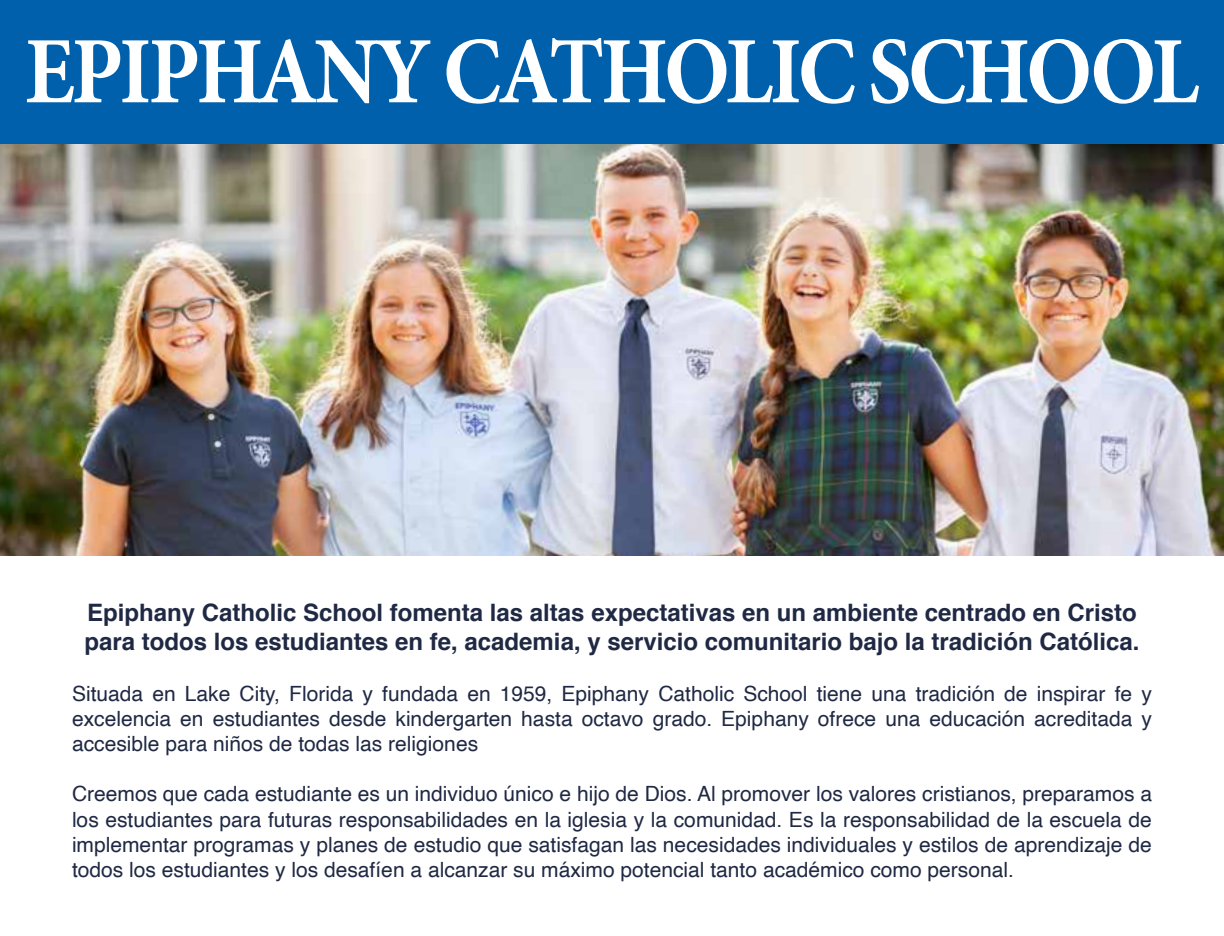
<style>
.page{position:relative;width:1224px;height:936px;background:#fff}
.page>*{position:absolute;margin:0;border:0;box-sizing:border-box;transform-origin:0 0}
.t1{font:700 95.2px "Minion Pro";letter-spacing:-.04em;color:#fff;scale:.91 1}
.t2{font:700 24px/28.8px "Helvetica";color:#202944}
.t3{font:21px/25.2px "Helvetica";color:#202944;text-align:justify}
</style>
<div class="page">
<div style="left:0;top:0;width:1224px;height:144px;background:#0060ac"></div>
<img style="left:0;top:144px;width:1224px;height:412px">
<h1 class="t1" style="left:25px;top:5px;width:1292px">EPIPHANY CATHOLIC SCHOOL</h1>
<p class="t2" style="left:85px;top:599px;width:1057px">Epiphany Catholic School fomenta las altas expectativas en un ambiente centrado en Cristo para todos los estudiantes en fe, academia, y servicio comunitario bajo la tradición Católica.</p>
<p class="t3" style="left:72px;top:681px;width:1081px">Situada en Lake City, Florida y fundada en 1959, Epiphany Catholic School tiene una tradición de inspirar fe y excelencia en estudiantes desde kindergarten hasta octavo grado. Epiphany ofrece una educación acreditada y accesible para niños de todas las religiones</p>
<p class="t3" style="left:72px;top:782px;width:1082px">Creemos que cada estudiante es un individuo único e hijo de Dios. Al promover los valores cristianos, preparamos a los estudiantes para futuras responsabilidades en la iglesia y la comunidad. Es la responsabilidad de la escuela de implementar programas y planes de estudio que satisfagan las necesidades individuales y estilos de aprendizaje de todos los estudiantes y los desafíen a alcanzar su máximo potencial tanto académico como personal.</p>
</div>
